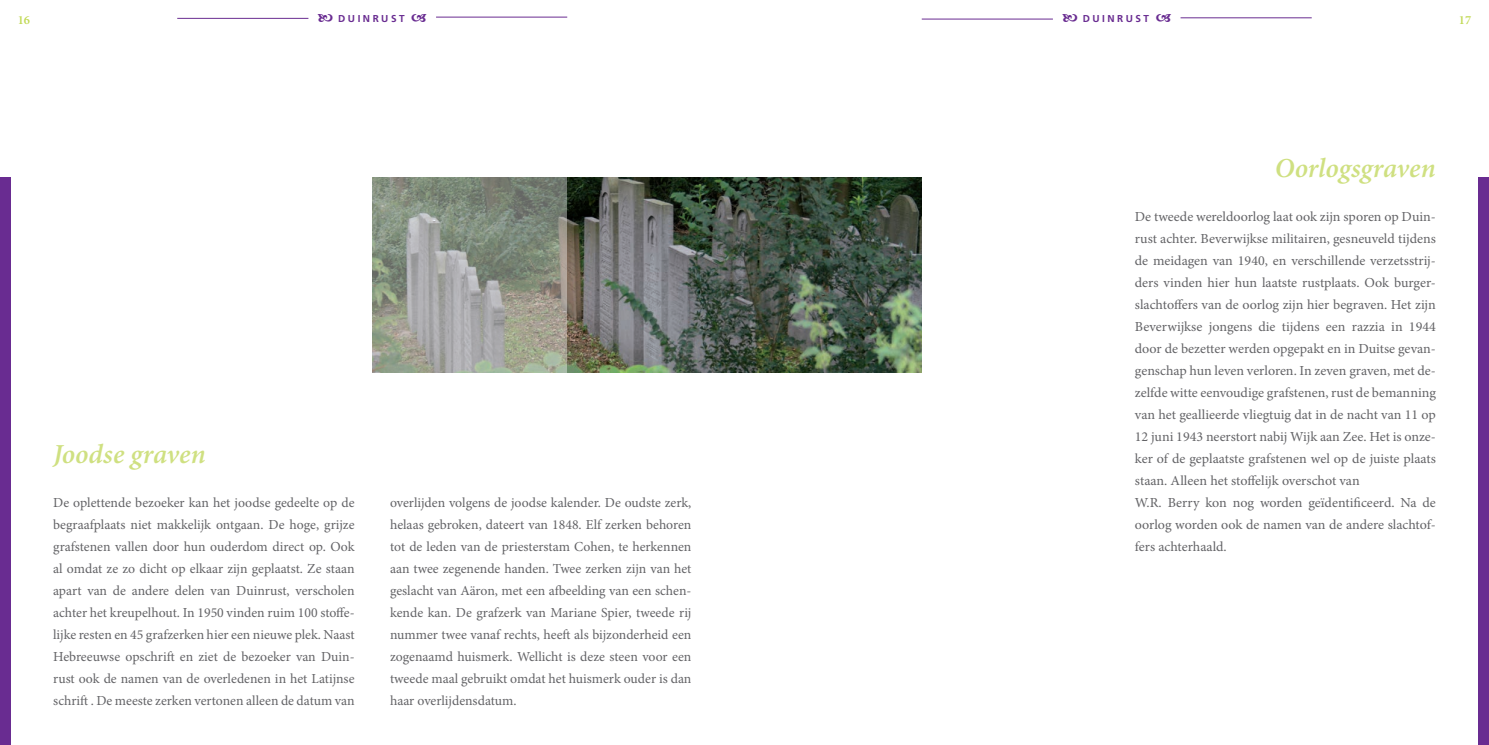
<style>
.page{position:relative;width:1489px;height:745px;background:#fff}
.page>*{position:absolute;margin:0;border:0;box-sizing:border-box;transform-origin:0 0}
.t1{font:italic 600 27.5px "Minion Pro";color:#cfe081}
.t2{font:13.75px/22px "Minion Pro";color:#636366;text-align:justify}
.t3{font:600 12.5px "Minion Pro";color:#c1d954}
.t4{font:700 10px "Frutiger LT Std";letter-spacing:.25em;color:#692c91}
</style>
<div class="page">
<hr style="left:177px;top:18px;width:131px;height:1px;background:#692c91">
<hr style="left:436px;top:17px;width:131px;height:1px;background:#692c91">
<hr style="left:921px;top:19px;width:131px;height:1px;background:#692c91">
<hr style="left:1180px;top:17px;width:131px;height:1px;background:#692c91">
<div style="left:0;top:177px;width:11px;height:567px;background:#692c91"></div>
<div style="left:1478px;top:177px;width:10px;height:567px;background:#692c91"></div>
<img style="left:567px;top:177px;width:354px;height:195px">
<svg style="left:372px;top:177px;width:195px;height:195px;background:#93988d"></svg>
<p class="t3" style="left:18px;top:11px;width:14px">16</p>
<p class="t4" style="left:338px;top:13px;width:68px">DUINRUST</p>
<p class="t4" style="left:1082px;top:13px;width:68px">DUINRUST</p>
<p class="t3" style="left:1458px;top:11px;width:14px">17</p>
<h1 class="t1" style="left:53px;top:435px;width:154px">Joodse graven</h1>
<p class="t2" style="left:53px;top:491px;width:303px">De oplettende bezoeker kan het joodse gedeelte op de begraafplaats niet makkelijk ontgaan. De hoge, grijze grafstenen vallen door hun ouderdom direct op. Ook al omdat ze zo dicht op elkaar zijn geplaatst. Ze staan apart van de andere delen van Duinrust, verscholen achter het kreupelhout. In 1950 vinden ruim 100 stoffe&shy;lijke resten en 45 grafzerken hier een nieuwe plek. Naast Hebreeuwse opschrift en ziet de bezoeker van Duin&shy;rust ook de namen van de overledenen in het Latijnse schrift . De meeste zerken vertonen alleen de datum van</p>
<p class="t2" style="left:390px;top:491px;width:303px">overlijden volgens de joodse kalender. De oudste zerk, helaas gebroken, dateert van 1848. Elf zerken behoren tot de leden van de priesterstam Cohen, te herkennen aan twee zegenende handen. Twee zerken zijn van het geslacht van Aäron, met een afbeelding van een schen&shy;kende kan. De grafzerk van Mariane Spier, tweede rij nummer twee vanaf rechts, heeft als bijzonderheid een zogenaamd huismerk. Wellicht is deze steen voor een tweede maal gebruikt omdat het huismerk ouder is dan haar overlijdensdatum.</p>
<h1 class="t1" style="left:1274px;top:149px;width:162px">Oorlogsgraven</h1>
<p class="t2" style="left:1134px;top:206px;width:302px;text-align:left">De tweede wereldoorlog laat ook zijn sporen op Duin&shy;rust achter. Beverwijkse militairen, gesneuveld tijdens de meidagen van 1940, en verschillende verzetsstrij&shy;ders vinden hier hun laatste rustplaats. Ook burger&shy;slachtoffers van de oorlog zijn hier begraven. Het zijn Beverwijkse jongens die tijdens een razzia in 1944 door de bezetter werden opgepakt en in Duitse gevan&shy;genschap hun leven verloren. In zeven graven, met de&shy;zelfde witte eenvoudige grafstenen, rust de bemanning van het geallieerde vliegtuig dat in de nacht van 11 op 12 juni 1943 neerstort nabij Wijk aan Zee. Het is onze&shy;ker of de geplaatste grafstenen wel op de juiste plaats staan. Alleen het stoffelijk overschot van<br>W.R. Berry kon nog worden geïdentificeerd. Na de oorlog worden ook de namen van de andere slachtof&shy;fers achterhaald.</p>
</div>
